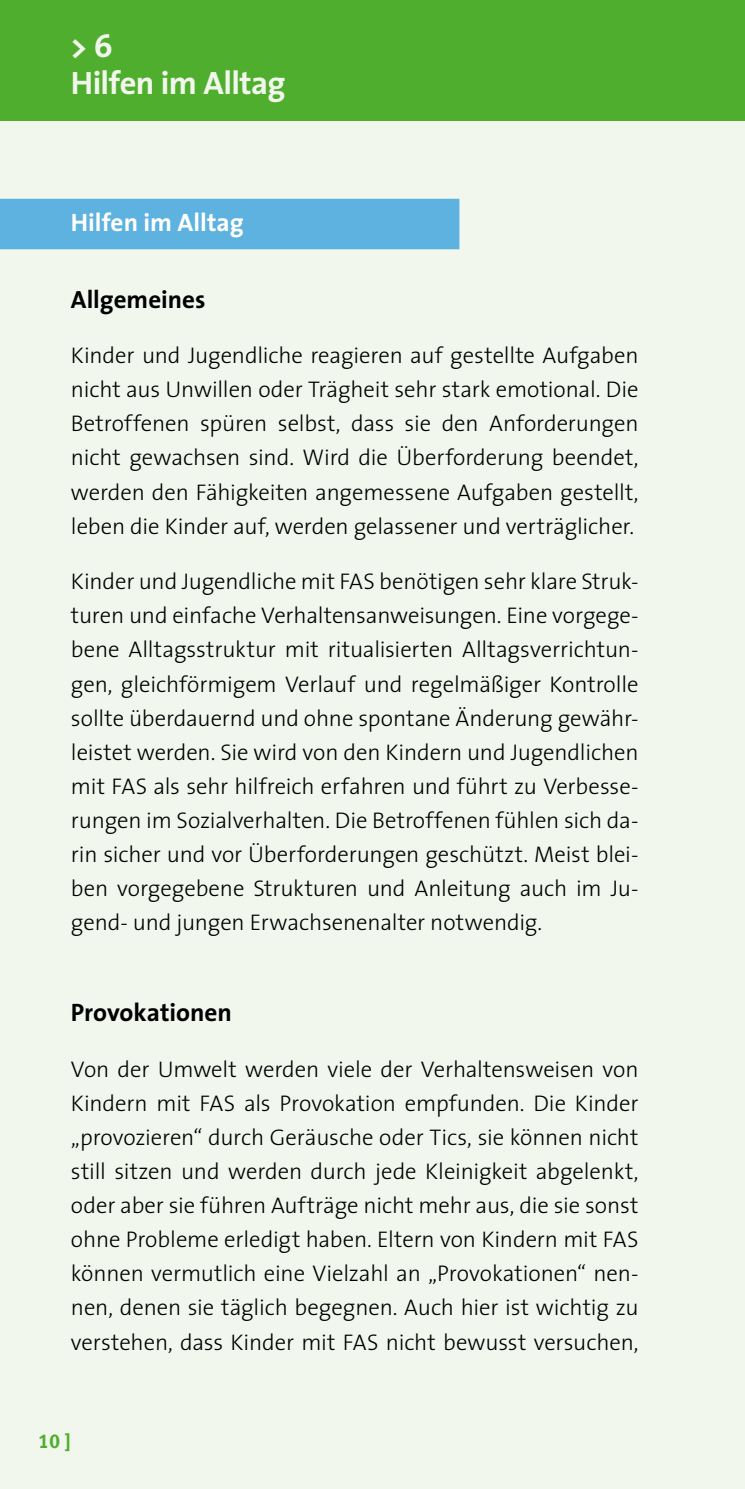
<style>
.page{position:relative;width:745px;height:1489px;background:#fff}
.page>*{position:absolute;margin:0;border:0;box-sizing:border-box;transform-origin:0 0}
.t1{font:700 32.5px/37.5px "The Sans";letter-spacing:-.02em;color:#f1f7ec}
.t2{font:700 25.25px "The Sans";color:#fff}
.t3{font:700 25.25px "The Sans";color:#000}
.t4{font:700 25px "The Sans";color:#000}
.t5{font:300 22.75px/34px "The Sans";letter-spacing:-.01em;color:#000;text-align:justify}
.t6{font:20px "Meta Bold LF";color:#50ae2f}
</style>
<div class="page">
<div style="left:0;top:0;width:744px;height:1488px;background:#f1f7ec"></div>
<div style="left:0;top:0;width:744px;height:120px;background:#50ae2f"></div>
<div style="left:0;top:199px;width:459px;height:50px;background:#5eb2e0"></div>
<h1 class="t1" style="left:71px;top:26px;width:216px">&gt; 6<br>Hilfen im Alltag</h1>
<p class="t2" style="left:71px;top:201px;width:174px">Hilfen im Alltag</p>
<p class="t4" style="left:71px;top:278px;width:136px">Allgemeines</p>
<p class="t5" style="left:71px;top:337px;width:568px">Kinder und Jugendliche reagieren auf gestellte Aufgaben nicht aus Unwillen oder Trägheit sehr stark emotional. Die Betroffenen spüren selbst, dass sie den Anforderungen nicht gewachsen sind. Wird die Überforderung beendet, werden den Fähigkeiten angemessene Aufgaben gestellt, leben die Kinder auf, werden gelassener und verträglicher.</p>
<p class="t5" style="left:71px;top:563px;width:568px">Kinder und Jugendliche mit FAS benötigen sehr klare Struk&shy;turen und einfache Verhaltensanweisungen. Eine vorgege&shy;bene Alltagsstruktur mit ritualisierten Alltagsverrichtun&shy;gen, gleichförmigem Verlauf und regelmäßiger Kontrolle sollte überdauernd und ohne spontane Änderung gewähr&shy;leistet werden. Sie wird von den Kindern und Jugendlichen mit FAS als sehr hilfreich erfahren und führt zu Verbesse&shy;rungen im Sozialverhalten. Die Betroffenen fühlen sich da&shy;rin sicher und vor Überforderungen geschützt. Meist blei&shy;ben vorgegebene Strukturen und Anleitung auch im Ju&shy;gend- und jungen Erwachsenenalter notwendig.</p>
<p class="t3" style="left:71px;top:991px;width:162px">Provokationen</p>
<p class="t5" style="left:71px;top:1051px;width:568px">Von der Umwelt werden viele der Verhaltensweisen von Kindern mit FAS als Provokation empfunden. Die Kinder „provozieren“ durch Geräusche oder Tics, sie können nicht still sitzen und werden durch jede Kleinigkeit abgelenkt, oder aber sie führen Aufträge nicht mehr aus, die sie sonst ohne Probleme erledigt haben. Eltern von Kindern mit FAS können vermutlich eine Vielzahl an „Provokationen“ nen&shy;nen, denen sie täglich begegnen. Auch hier ist wichtig zu verstehen, dass Kinder mit FAS nicht bewusst versuchen,</p>
<p class="t6" style="left:38px;top:1428px;width:34px">10 ]</p>
</div>
